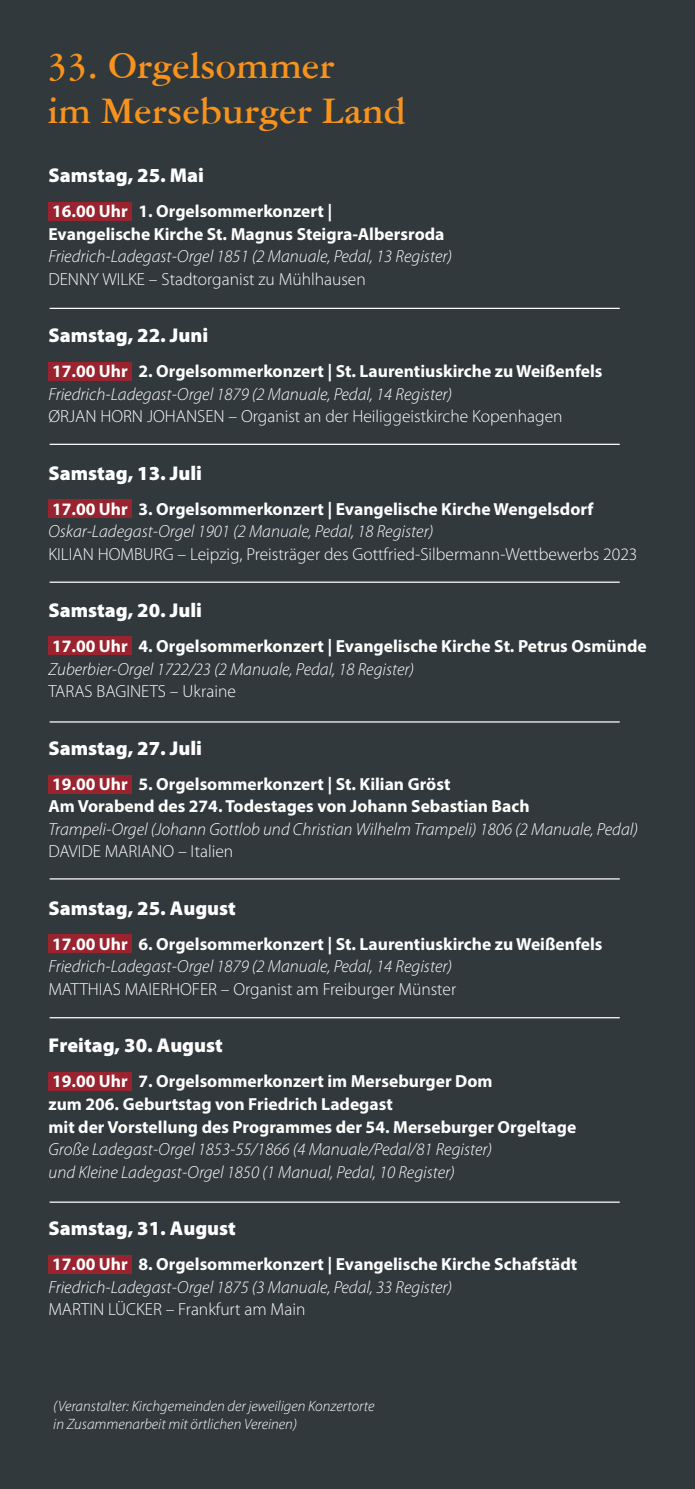
<style>
.page{position:relative;width:695px;height:1489px;background:#fff}
.page>*{position:absolute;margin:0;border:0;box-sizing:border-box;transform-origin:0 0}
.t1{font:700 40px/45px "American Garamond BT";color:#f7931d}
.t2{font:900 20px "Myriad Pro";color:#fff}
.t3{font:700 17.5px/22.5px "Myriad Pro";color:#fff}
.t4{font:italic 300 17.5px/22.5px "Myriad Pro";color:#fff}
.t5{font:300 17.5px "Myriad Pro";color:#fff}
.t6{font:italic 300 15px/18px "Myriad Pro";color:#fff}
</style>
<div class="page">
<div style="left:0;top:0;width:694px;height:1488px;background:#32393c"></div>
<hr style="left:50px;top:308px;width:569px;height:1px;background:#fff">
<hr style="left:50px;top:443px;width:569px;height:2px;background:#fff">
<hr style="left:50px;top:581px;width:569px;height:2px;background:#fff">
<hr style="left:50px;top:721px;width:569px;height:1px;background:#fff">
<hr style="left:50px;top:878px;width:569px;height:1px;background:#fff">
<hr style="left:50px;top:1017px;width:569px;height:1px;background:#fff">
<hr style="left:50px;top:1201px;width:569px;height:1px;background:#fff">
<div style="left:48px;top:202px;width:83px;height:19px;background:#99242f"></div>
<div style="left:48px;top:362px;width:83px;height:18px;background:#99242f"></div>
<div style="left:48px;top:499px;width:83px;height:19px;background:#99242f"></div>
<div style="left:48px;top:636px;width:83px;height:19px;background:#99242f"></div>
<div style="left:48px;top:774px;width:83px;height:19px;background:#99242f"></div>
<div style="left:48px;top:934px;width:83px;height:18px;background:#99242f"></div>
<div style="left:48px;top:1071px;width:83px;height:19px;background:#99242f"></div>
<div style="left:48px;top:1255px;width:83px;height:18px;background:#99242f"></div>
<h1 class="t1" style="left:47px;top:42px;width:360px">33. Orgelsommer<br>im Merseburger Land</h1>
<p class="t2" style="left:48px;top:162px;width:157px">Samstag, 25. Mai</p>
<p class="t3" style="left:48px;top:199px;width:397px">16.00 Uhr 1. Orgelsommerkonzert |<br>Evangelische Kirche St. Magnus Steigra-Albersroda</p>
<p class="t4" style="left:48px;top:245px;width:405px">Friedrich-Ladegast-Orgel 1851 (2 Manuale, Pedal, 13 Register)</p>
<p class="t5" style="left:48px;top:268px;width:319px">DENNY WILKE – Stadtorganist zu Mühlhausen</p>
<p class="t2" style="left:48px;top:322px;width:161px">Samstag, 22. Juni</p>
<p class="t3" style="left:52px;top:359px;width:552px">17.00 Uhr 2. Orgelsommerkonzert | St. Laurentiuskirche zu Weißenfels</p>
<p class="t4" style="left:48px;top:382px;width:405px">Friedrich-Ladegast-Orgel 1879 (2 Manuale, Pedal, 14 Register)</p>
<p class="t5" style="left:48px;top:406px;width:515px">ØRJAN HORN JOHANSEN – Organist an der Heiliggeistkirche Kopenhagen</p>
<p class="t2" style="left:48px;top:459px;width:155px">Samstag, 13. Juli</p>
<p class="t3" style="left:52px;top:497px;width:543px">17.00 Uhr 3. Orgelsommerkonzert | Evangelische Kirche Wengelsdorf</p>
<p class="t4" style="left:48px;top:520px;width:386px">Oskar-Ladegast-Orgel 1901 (2 Manuale, Pedal, 18 Register)</p>
<p class="t5" style="left:48px;top:543px;width:590px">KILIAN HOMBURG – Leipzig, Preisträger des Gottfried-Silbermann-Wettbewerbs 2023</p>
<p class="t2" style="left:48px;top:597px;width:155px">Samstag, 20. Juli</p>
<p class="t3" style="left:52px;top:634px;width:596px">17.00 Uhr 4. Orgelsommerkonzert | Evangelische Kirche St. Petrus Osmünde</p>
<p class="t4" style="left:48px;top:657px;width:367px">Zuberbier-Orgel 1722/23 (2 Manuale, Pedal, 18 Register)</p>
<p class="t5" style="left:48px;top:681px;width:189px">TARAS BAGINETS – Ukraine</p>
<p class="t2" style="left:48px;top:734px;width:155px">Samstag, 27. Juli</p>
<p class="t3" style="left:48px;top:772px;width:482px">19.00 Uhr 5. Orgelsommerkonzert | St. Kilian Gröst<br>Am Vorabend des 274. Todestages von Johann Sebastian Bach</p>
<p class="t4" style="left:48px;top:817px;width:591px">Trampeli-Orgel (Johann Gottlob und Christian Wilhelm Trampeli) 1806 (2 Manuale, Pedal)</p>
<p class="t5" style="left:48px;top:841px;width:186px">DAVIDE MARIANO – Italien</p>
<p class="t2" style="left:48px;top:894px;width:189px">Samstag, 25. August</p>
<p class="t3" style="left:52px;top:932px;width:552px">17.00 Uhr 6. Orgelsommerkonzert | St. Laurentiuskirche zu Weißenfels</p>
<p class="t4" style="left:48px;top:955px;width:405px">Friedrich-Ladegast-Orgel 1879 (2 Manuale, Pedal, 14 Register)</p>
<p class="t5" style="left:48px;top:978px;width:409px">MATTHIAS MAIERHOFER – Organist am Freiburger Münster</p>
<p class="t2" style="left:48px;top:1032px;width:176px">Freitag, 30. August</p>
<p class="t3" style="left:48px;top:1069px;width:529px">19.00 Uhr 7. Orgelsommerkonzert im Merseburger Dom<br>zum 206. Geburtstag von Friedrich Ladegast<br>mit der Vorstellung des Programmes der 54. Merseburger Orgeltage</p>
<p class="t4" style="left:48px;top:1137px;width:445px">Große Ladegast-Orgel 1853-55/1866 (4 Manuale/Pedal/81 Register) und Kleine Ladegast-Orgel 1850 (1 Manual, Pedal, 10 Register)</p>
<p class="t2" style="left:48px;top:1214px;width:189px">Samstag, 31. August</p>
<p class="t3" style="left:52px;top:1252px;width:526px">17.00 Uhr 8. Orgelsommerkonzert | Evangelische Kirche Schafstädt</p>
<p class="t4" style="left:48px;top:1275px;width:405px">Friedrich-Ladegast-Orgel 1875 (3 Manuale, Pedal, 33 Register)</p>
<p class="t5" style="left:48px;top:1298px;width:258px">MARTIN LÜCKER – Frankfurt am Main</p>
<p class="t6" style="left:53px;top:1396px;width:323px">(Veranstalter: Kirchgemeinden der jeweiligen Konzertorte in Zusammenarbeit mit örtlichen Vereinen)</p>
</div>
